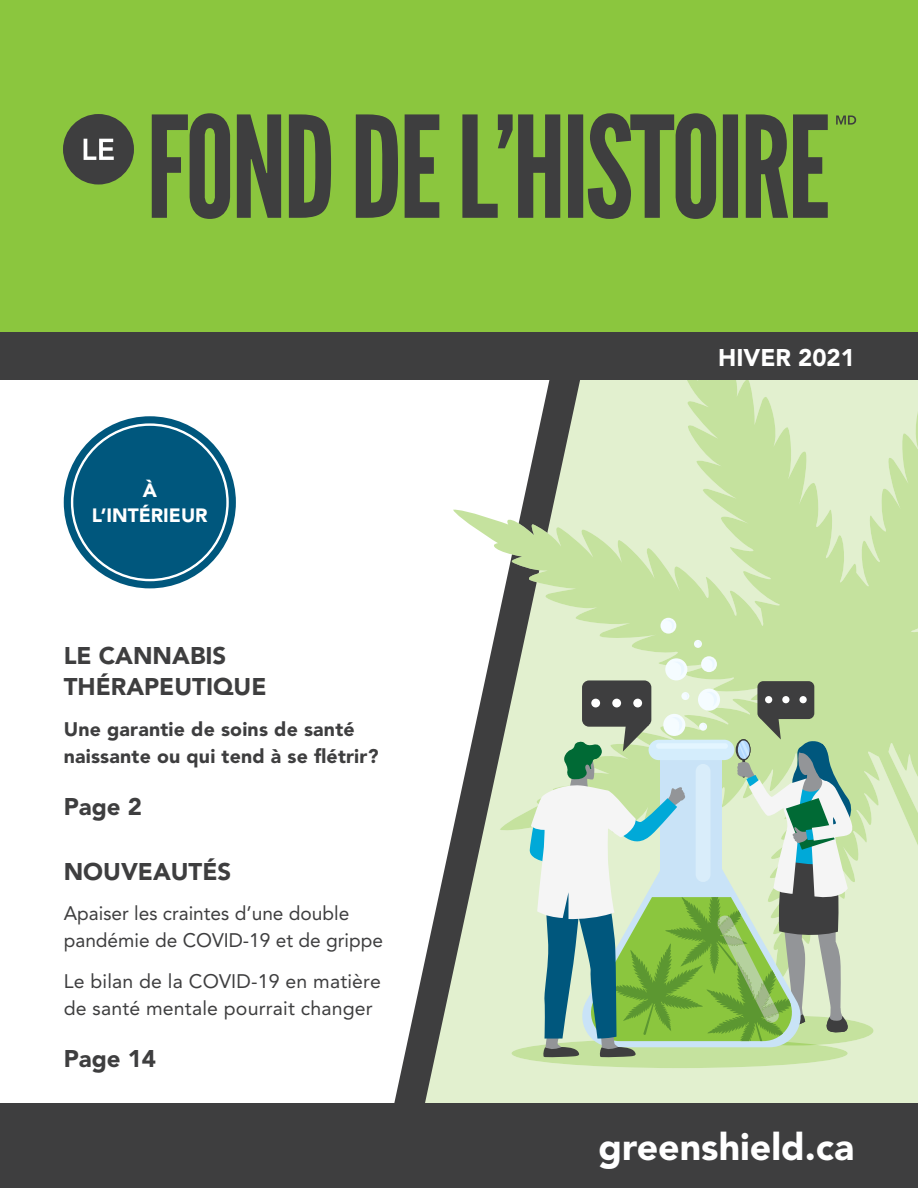
<style>
.page{position:relative;width:918px;height:1188px;background:#fff}
.page>*{position:absolute;margin:0;border:0;box-sizing:border-box;transform-origin:0 0}
.h2{font:900 37.5px "Avenir LT Std";color:#fff}
.h3{font:900 24px/31.5px "Avenir LT Std";color:#3e3e3f}
.h5{font:900 24px "Avenir LT Std";color:#3e3e3f}
.h3-2{font:900 24px "Avenir LT Std";color:#fff}
.p{font:19.5px/27px "Avenir LT Std";color:#3e3e3f}
.p-2{font:900 19.5px/27px "Avenir LT Std";letter-spacing:.01em;color:#3e3e3f}
.h3-3{font:900 19.2px/25.2px "Avenir LT Std";color:#fff;text-align:center}
</style>
<div class="page">
<div style="left:607px;top:986px;width:311px;height:117px;background:#e2f0cf"></div>
<svg style="left:394px;top:830px;width:213px;height:273px"></svg>
<div style="left:0;top:1103px;width:918px;height:85px;background:#3e3e3f"></div>
<div style="left:64px;top:416px;width:172px;height:172px;background:#00577d;border-radius:50%"></div>
<svg style="left:70px;top:423px;width:159px;height:159px"></svg>
<svg style="left:453px;top:380px;width:465px;height:606px;background:#cddeb7"></svg>
<div style="left:0;top:0;width:918px;height:332px;background:#8bc63e"></div>
<div style="left:0;top:332px;width:918px;height:48px;background:#3e3e3f"></div>
<div style="left:512px;top:1039px;width:336px;height:29px;background:#c5e29e;border-radius:50%"></div>
<div style="left:718px;top:1016px;width:156px;height:29px;background:#c5e29e;border-radius:50%"></div>
<div style="left:582px;top:680px;width:69px;height:47px;background:#3e3e3f;border-radius:7px"></div>
<div style="left:591px;top:699px;width:9px;height:8px;background:#fff;border-radius:50%"></div>
<div style="left:612px;top:699px;width:9px;height:8px;background:#fff;border-radius:50%"></div>
<div style="left:633px;top:699px;width:9px;height:8px;background:#fff;border-radius:50%"></div>
<div style="left:757px;top:681px;width:57px;height:38px;background:#3e3e3f;border-radius:6px"></div>
<div style="left:800px;top:696px;width:7px;height:7px;background:#fff;border-radius:50%"></div>
<div style="left:782px;top:696px;width:8px;height:7px;background:#fff;border-radius:50%"></div>
<div style="left:765px;top:696px;width:7px;height:7px;background:#fff;border-radius:50%"></div>
<div style="left:698px;top:689px;width:22px;height:22px;background:#f5fcff;border-radius:50%"></div>
<svg style="left:715px;top:690px;width:4px;height:16px"></svg>
<div style="left:701px;top:656px;width:16px;height:16px;background:#f5fcff;border-radius:50%"></div>
<div style="left:661px;top:618px;width:15px;height:16px;background:#f5fcff;border-radius:50%"></div>
<svg style="left:529px;top:714px;width:326px;height:344px"></svg>
<div style="left:681px;top:692px;width:8px;height:8px;background:#f5fcff;border-radius:50%"></div>
<div style="left:694px;top:640px;width:8px;height:8px;background:#f5fcff;border-radius:50%"></div>
<div style="left:665px;top:658px;width:22px;height:22px;background:#f5fcff;border-radius:50%"></div>
<div style="left:63px;top:114px;width:71px;height:71px;background:#3e3e3f;border-radius:50%"></div>
<svg style="left:84px;top:139px;width:30px;height:21px"></svg>
<svg style="left:152px;top:113px;width:676px;height:106px;fill:#3e3e3f"></svg>
<svg style="left:836px;top:116px;width:20px;height:9px"></svg>
<p class="h3-3" style="left:92px;top:478px;width:117px">À<br>L’INTÉRIEUR</p>
<p class="h3" style="left:64px;top:640px;width:204px">LE CANNABIS<br>THÉRAPEUTIQUE</p>
<p class="p-2" style="left:64px;top:715px;width:316px">Une garantie de soins de santé naissante ou qui tend à se flétrir?</p>
<p class="h5" style="left:64px;top:792px;width:80px">Page 2</p>
<p class="h3" style="left:64px;top:856px;width:169px">NOUVEAUTÉS</p>
<p class="p" style="left:64px;top:900px;width:321px">Apaiser les craintes d’une double pandémie de COVID-19 et de grippe</p>
<p class="p" style="left:64px;top:968px;width:319px">Le bilan de la COVID-19 en matière de santé mentale pourrait changer</p>
<p class="h5" style="left:64px;top:1044px;width:94px">Page 14</p>
<p class="h3-2" style="left:718px;top:343px;width:138px">HIVER 2021</p>
<h2 class="h2" style="left:599px;top:1124px;width:257px">greenshield.ca</h2>
</div>
